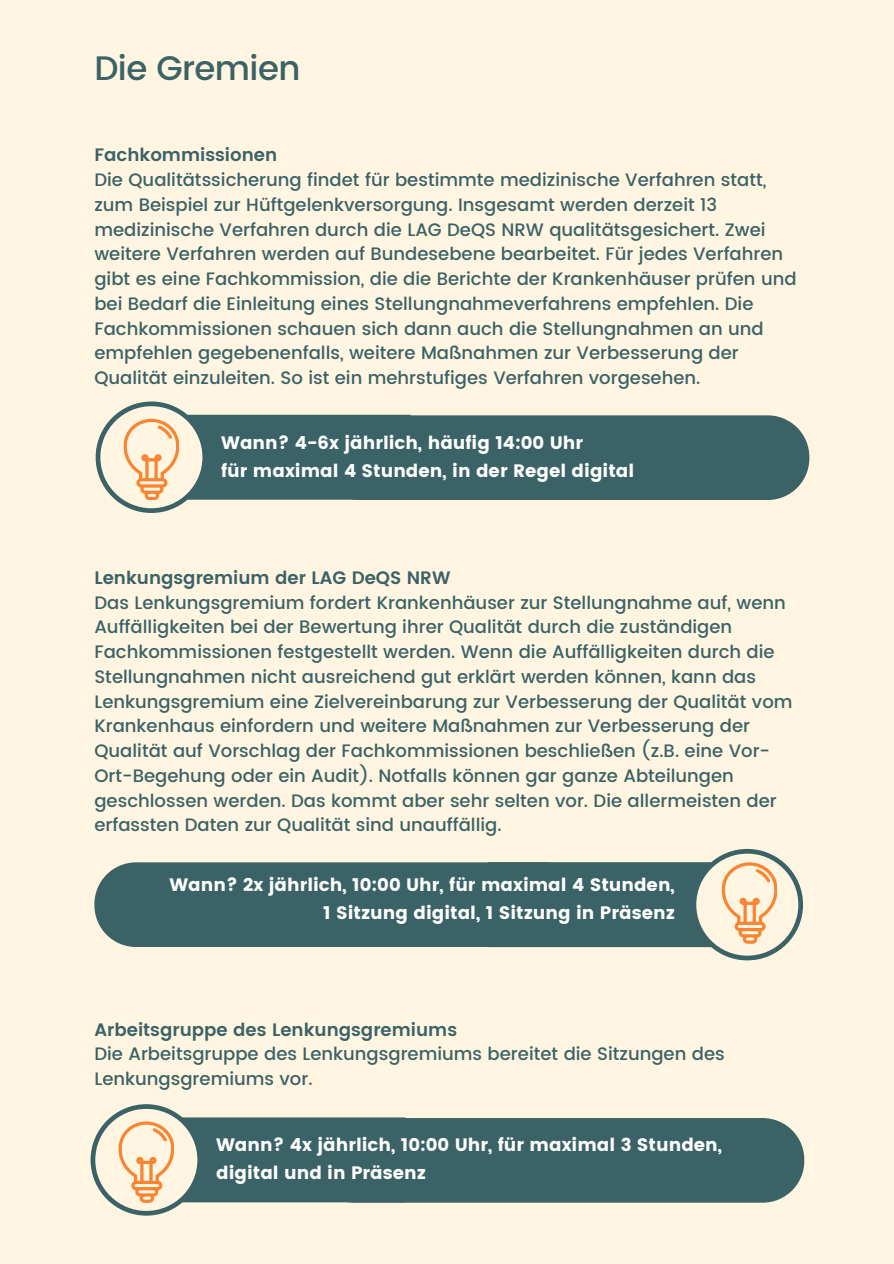
<style>
.page{position:relative;width:894px;height:1264px;background:#fff}
.page>*{position:absolute;margin:0;border:0;box-sizing:border-box;transform-origin:0 0}
.t1{font:500 33.9px "Poppins";letter-spacing:-.015em;color:#3a6267}
.t2{font:500 18px/24.8px "Poppins";color:#3a6267}
.t3{font:18px/28.2px "Poppins";color:#fdfdfc}
.t4{font:600 18px "Poppins";color:#3a6267}
</style>
<div class="page">
<div style="left:0;top:0;width:893px;height:1263px;background:#fff5e0"></div>
<svg style="left:94px;top:849px;width:708px;height:111px"></svg>
<svg style="left:96px;top:401px;width:713px;height:112px"></svg>
<svg style="left:91px;top:1104px;width:713px;height:111px"></svg>
<p class="t1" style="left:94px;top:48px;width:207px">Die Gremien</p>
<p class="t4" style="left:94px;top:145px;width:184px">Fachkommissionen</p>
<p class="t2" style="left:94px;top:167px;width:703px">Die Qualitätssicherung findet für bestimmte medizinische Verfahren statt, zum Beispiel zur Hüftgelenkversorgung. Insgesamt werden derzeit 13 medizinische Verfahren durch die LAG DeQS NRW qualitätsgesichert. Zwei weitere Verfahren werden auf Bundesebene bearbeitet. Für jedes Verfahren gibt es eine Fachkommission, die die Berichte der Krankenhäuser prüfen und bei Bedarf die Einleitung eines Stellungnahmeverfahrens empfehlen. Die Fachkommissionen schauen sich dann auch die Stellungnahmen an und empfehlen gegebenenfalls, weitere Maßnahmen zur Verbesserung der Qualität einzuleiten. So ist ein mehrstufiges Verfahren vorgesehen.</p>
<p class="t3" style="left:221px;top:428px;width:363px">Wann? 4-6x jährlich, häufig 14:00 Uhr</p>
<p class="t3" style="left:221px;top:456px;width:414px">für maximal 4 Stunden, in der Regel digital</p>
<p class="t4" style="left:94px;top:567px;width:357px">Lenkungsgremium der LAG DeQS NRW</p>
<p class="t2" style="left:94px;top:590px;width:692px">Das Lenkungsgremium fordert Krankenhäuser zur Stellungnahme auf, wenn Auffälligkeiten bei der Bewertung ihrer Qualität durch die zuständigen Fachkommissionen festgestellt werden. Wenn die Auffälligkeiten durch die Stellungnahmen nicht ausreichend gut erklärt werden können, kann das</p>
<p class="t2" style="left:94px;top:689px;width:699px">Lenkungsgremium eine Zielvereinbarung zur Verbesserung der Qualität vom Krankenhaus einfordern und weitere Maßnahmen zur Verbesserung der Qualität auf Vorschlag der Fachkommissionen beschließen (z.B. eine Vor-Ort-Begehung oder ein Audit). Notfalls können gar ganze Abteilungen geschlossen werden. Das kommt aber sehr selten vor. Die allermeisten der erfassten Daten zur Qualität sind unauffällig.</p>
<h1 class="t3" style="left:169px;top:871px;width:507px">Wann? 2x jährlich, 10:00 Uhr, für maximal 4 Stunden,</h1>
<p class="t3" style="left:323px;top:899px;width:353px">1 Sitzung digital, 1 Sitzung in Präsenz</p>
<p class="t4" style="left:94px;top:1018px;width:364px">Arbeitsgruppe des Lenkungsgremiums</p>
<p class="t2" style="left:94px;top:1041px;width:631px">Die Arbeitsgruppe des Lenkungsgremiums bereitet die Sitzungen des<br>Lenkungsgremiums vor.</p>
<p class="t3" style="left:216px;top:1130px;width:507px">Wann? 4x jährlich, 10:00 Uhr, für maximal 3 Stunden, digital und in Präsenz</p>
</div>
